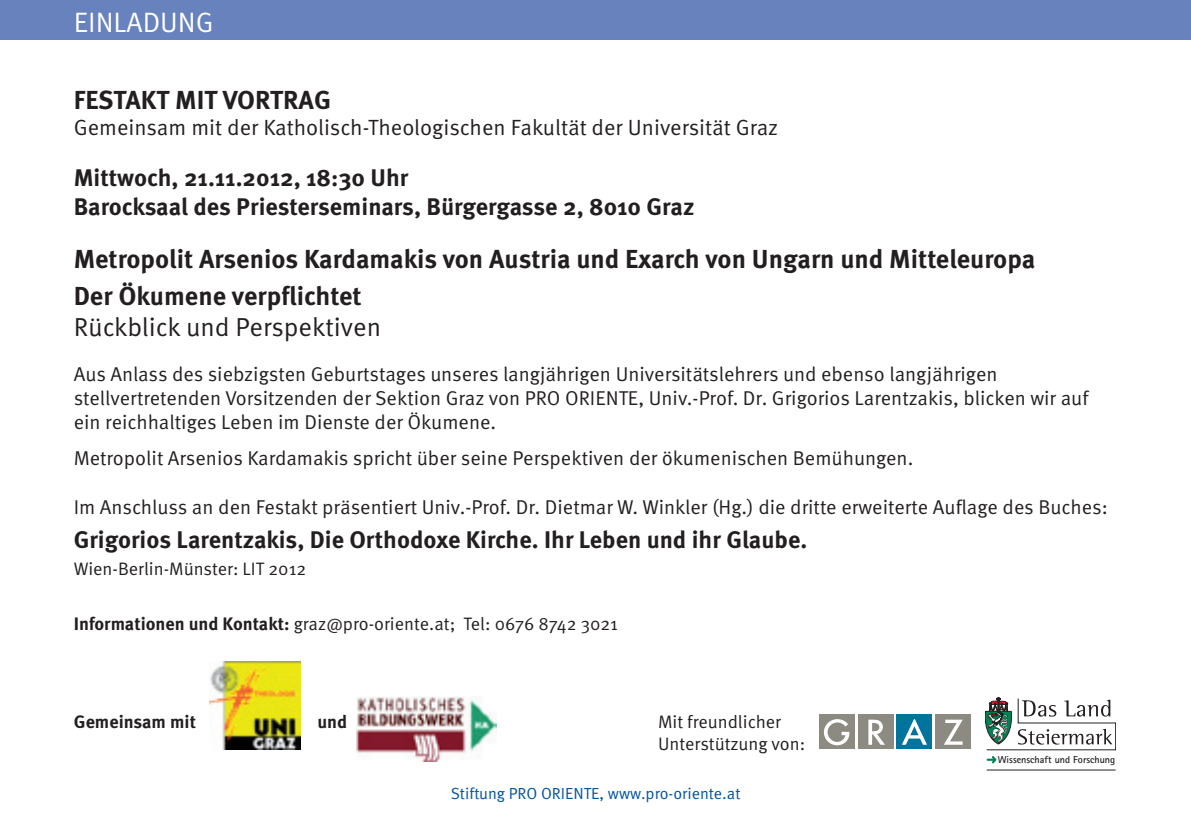
<style>
.page{position:relative;width:1191px;height:840px;background:#fff}
.page>*{position:absolute;margin:0;border:0;box-sizing:border-box;transform-origin:0 0}
.t1{font:28px "Meta Pro";color:#fff}
.t2{font:700 26px/36.8px "Meta Pro";color:#231f20}
.t3{font:26px "Meta Pro";color:#231f20}
.t4{font:700 24px/28.8px "Meta Pro";color:#231f20}
.t5{font:22px "Meta Pro";color:#231f20}
.t6{font:20px/24px "Meta Pro";color:#231f20}
.t7{font:18px/21.6px "Meta Pro";color:#231f20}
.t8{font:700 18px "Meta Pro";color:#231f20}
.t9{font:16px "Meta Pro";color:#01539e}
.t10{font:700 10.2px "Rotis Sans Serif";color:#231f20}
.s1{font-weight:700}
</style>
<div class="page">
<div style="left:0;top:0;width:1191px;height:40px;background:#6782bc"></div>
<div style="left:819px;top:714px;width:35px;height:34px;background:#8c8a81"></div>
<div style="left:858px;top:714px;width:35px;height:34px;background:#8c8a81"></div>
<div style="left:897px;top:714px;width:35px;height:34px;background:#00749c"></div>
<div style="left:935px;top:714px;width:36px;height:34px;background:#8c8a81"></div>
<svg style="left:824px;top:719px;width:25px;height:25px"></svg>
<svg style="left:868px;top:719px;width:17px;height:25px"></svg>
<svg style="left:944px;top:719px;width:18px;height:25px"></svg>
<svg style="left:902px;top:719px;width:25px;height:25px"></svg>
<hr style="left:986px;top:769px;width:129px;height:1px;background:#231f20">
<svg style="left:985px;top:697px;width:130px;height:66px"></svg>
<img style="left:356px;top:696px;width:140px;height:64px">
<img style="left:209px;top:661px;width:91px;height:88px">
<h1 class="t1" style="left:74px;top:6px;width:15px">EINLA</h1>
<h1 class="t1" style="left:143px;top:6px;width:35px">DUNG</h1>
<h2 class="t2" style="left:74px;top:82px;width:259px">FESTAKT MIT VORTRAG</h2>
<p class="t5" style="left:74px;top:114px;width:706px">Gemeinsam mit der Katholisch-Theologischen Fakultät der U niversität Graz</p>
<p class="t4" style="left:74px;top:163px;width:622px">Mittwoch, 21.11.2012, 18:30 Uhr<br>Barocksaal des Priesterseminars, Bürgergasse 2, 8010 Graz</p>
<h2 class="t2" style="left:74px;top:240px;width:963px">Metropolit Arsenios Kardamakis von Austria und Exarch von Ungarn und Mitteleuropa<br>Der Ökumene verpflichtet</h2>
<h2 class="t3" style="left:74px;top:311px;width:309px">Rückblick und Perspektiven</h2>
<p class="t6" style="left:74px;top:362px;width:925px">Aus Anlass des siebzigsten Geburtstages unseres langjährigen U niversitätslehrers und ebenso langjährigen stellvertretenden Vorsitzenden der Sektion Graz von PRO ORIEN</p>
<p class="t6" style="left:618px;top:386px;width:471px">TE, U niv.-Prof. Dr. Grigorios Larentzakis, blicken wir auf</p>
<p class="t6" style="left:74px;top:404px;width:841px;line-height:36px">ein reichhaltiges Leben im Dienste der Ökumene.<br>Metropolit Arsenios Kardamakis spricht über seine Perspektiven der ökumenischen Bemühungen.</p>
<p class="t6" style="left:74px;top:494px;width:1035px">I m Anschluss an den Festakt präsentiert U niv.-Prof. Dr. Dietmar W. Winkler (Hg.) die dritte erweiterte Auflage des B uches:</p>
<p class="t4" style="left:74px;top:525px;width:735px">Grigorios Larentzakis, Die Orthodoxe Kirche. Ihr Leben und ihr Glaube.</p>
<p class="t7" style="left:74px;top:558px;width:234px">Wien-Berlin-Münster: LIT 2012</p>
<p class="t7" style="left:74px;top:612px;width:546px"><span class="s1">Informationen und Kontakt:</span> graz@pro-oriente.at; Tel: 0676 8742 3021</p>
<p class="t8" style="left:74px;top:709px;width:124px">Gemeinsam mit</p>
<p class="t8" style="left:317px;top:709px;width:31px">und</p>
<p class="t7" style="left:658px;top:710px;width:149px">Mit freundlicher<br>U nterstützung von:</p>
<p class="t9" style="left:451px;top:782px;width:110px">Stiftung PRO ORIEN</p>
<p class="t9" style="left:584px;top:782px;width:158px">TE, www.pro-oriente.at</p>
<p class="t10" style="left:997px;top:752px;width:119px">Wissenschaft und Forschung</p>
</div>
